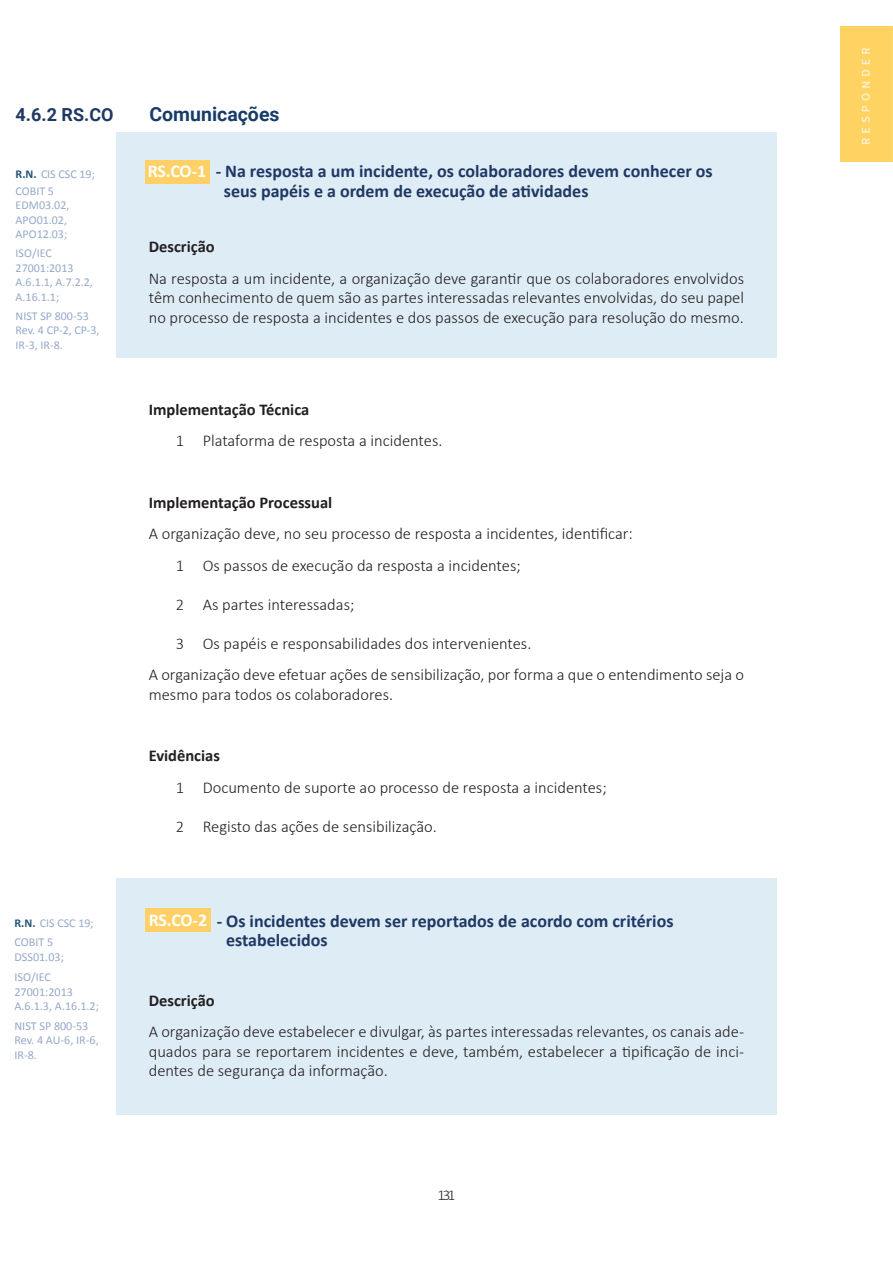
<style>
.page{position:relative;width:893px;height:1263px;background:#fff}
.page>*{position:absolute;margin:0;border:0;box-sizing:border-box;transform-origin:0 0}
.t1{font:700 19.5px "Roboto";color:#183c68}
.capitulo{font:700 18px "Calibri";color:#1f3864}
.Heading_4{font:700 18px "Calibri";color:#1f3864}
.Heading_4_wrd_1{font:700 18px "Roboto";color:#1f3864}
.Heading_4-2{font:700 18px "Calibri";color:#fff}
.capitulo-2{font:700 18px "Calibri";color:#fff}
.capitulo-3{font:300 16.5px/19.5px "Calibri";color:#231f20;text-align:justify}
.List_Paragraph{font:300 16.5px "Calibri";color:#231f20}
.capitulo-4{font:700 16.5px "Calibri";color:#231f20}
.t2{font:300 15px "Calibri";color:#231f20}
.Revision_wrd_1{font:12.15px/14.5px "Calibri";color:#96a9c8}
.Revision_wrd_1-2{font:12px/14.4px "Calibri";color:#96a9c8}
.s1{font-weight:700;color:#26547b}
</style>
<div class="page">
<div style="left:116px;top:133px;width:660px;height:225px;background:#deecf6"></div>
<div style="left:116px;top:878px;width:661px;height:237px;background:#deecf6"></div>
<div style="left:146px;top:909px;width:65px;height:23px;background:#fed066"></div>
<div style="left:146px;top:160px;width:64px;height:23px;background:#fed066"></div>
<img style="left:840px;top:27px;width:53px;height:135px">
<p class="Heading_4_wrd_1" style="left:16px;top:102px;width:99px">4.6.2 RS.CO</p>
<p class="t1" style="left:150px;top:100px;width:132px">Comunicações</p>
<p class="Revision_wrd_1-2" style="left:16px;top:166px;width:81px"><span class="s1">R.N.</span> CIS CSC 19;</p>
<p class="Revision_wrd_1-2" style="left:16px;top:184px;width:55px">COBIT 5<br>EDM03.02,<br>APO01.02,<br>APO12.03;</p>
<p class="Revision_wrd_1-2" style="left:16px;top:246px;width:79px">ISO/IEC<br>27001:2013<br>A.6.1.1, A.7.2.2,<br>A.16.1.1;</p>
<p class="Revision_wrd_1-2" style="left:16px;top:309px;width:85px">NIST SP 800-53<br>Rev. 4 CP-2, CP-3,<br>IR-3, IR-8.</p>
<p class="Revision_wrd_1-2" style="left:14px;top:916px;width:81px"><span class="s1">R.N.</span> CIS CSC 19;</p>
<p class="Revision_wrd_1" style="left:14px;top:935px;width:51px">COBIT 5<br>DSS01.03;</p>
<p class="Revision_wrd_1" style="left:14px;top:970px;width:86px">ISO/IEC<br>27001:2013<br>A.6.1.3, A.16.1.2;</p>
<p class="Revision_wrd_1" style="left:14px;top:1018px;width:86px">NIST SP 800-53<br>Rev. 4 AU-6, IR-6,<br>IR-8.</p>
<p class="capitulo-2" style="left:148px;top:160px;width:60px">RS.CO-1</p>
<p class="capitulo" style="left:216px;top:160px;width:498px">- Na resposta a um incidente, os colaboradores devem conhecer os</p>
<p class="capitulo" style="left:224px;top:180px;width:366px">seus papéis e a ordem de execução de atividades</p>
<p class="capitulo-4" style="left:149px;top:236px;width:67px">Descrição</p>
<p class="capitulo-3" style="left:149px;top:268px;width:597px">Na resposta a um incidente, a organização deve garantir que os colaboradores envolvidos têm conhecimento de quem são as partes interessadas relevantes envolvidas, do seu papel no processo de resposta a incidentes e dos passos de execução para resolução do mesmo.</p>
<p class="capitulo-4" style="left:149px;top:399px;width:162px">Implementação Técnica</p>
<p class="List_Paragraph" style="left:176px;top:431px;width:268px">1 Plataforma de resposta a incidentes.</p>
<p class="capitulo-4" style="left:149px;top:492px;width:185px">Implementação Processual</p>
<p class="capitulo-3" style="left:149px;top:523px;width:486px">A organização deve, no seu processo de resposta a incidentes, identificar:</p>
<p class="List_Paragraph" style="left:176px;top:555px;width:346px">1 Os passos de execução da resposta a incidentes;</p>
<p class="List_Paragraph" style="left:176px;top:594px;width:180px">2 As partes interessadas;</p>
<p class="List_Paragraph" style="left:176px;top:633px;width:357px">3 Os papéis e responsabilidades dos intervenientes.</p>
<p class="capitulo-3" style="left:149px;top:664px;width:597px">A organização deve efetuar ações de sensibilização, por forma a que o entendimento seja o mesmo para todos os colaboradores.</p>
<p class="capitulo-4" style="left:149px;top:745px;width:73px">Evidências</p>
<p class="List_Paragraph" style="left:176px;top:777px;width:432px">1 Documento de suporte ao processo de resposta a incidentes;</p>
<p class="List_Paragraph" style="left:176px;top:816px;width:263px">2 Registo das ações de sensibilização.</p>
<p class="Heading_4-2" style="left:149px;top:908px;width:60px">RS.CO-2</p>
<p class="Heading_4" style="left:217px;top:910px;width:458px">- Os incidentes devem ser reportados de acordo com critérios</p>
<p class="Heading_4" style="left:226px;top:928px;width:103px">estabelecidos</p>
<p class="capitulo-4" style="left:149px;top:989px;width:67px">Descrição</p>
<p class="capitulo-3" style="left:149px;top:1021px;width:597px">A organização deve estabelecer e divulgar, às partes interessadas relevantes, os canais ade&shy;quados para se reportarem incidentes e deve, também, estabelecer a tipificação de inci&shy;dentes de segurança da informação.</p>
<p class="t2" style="left:437px;top:1185px;width:20px">131</p>
</div>
